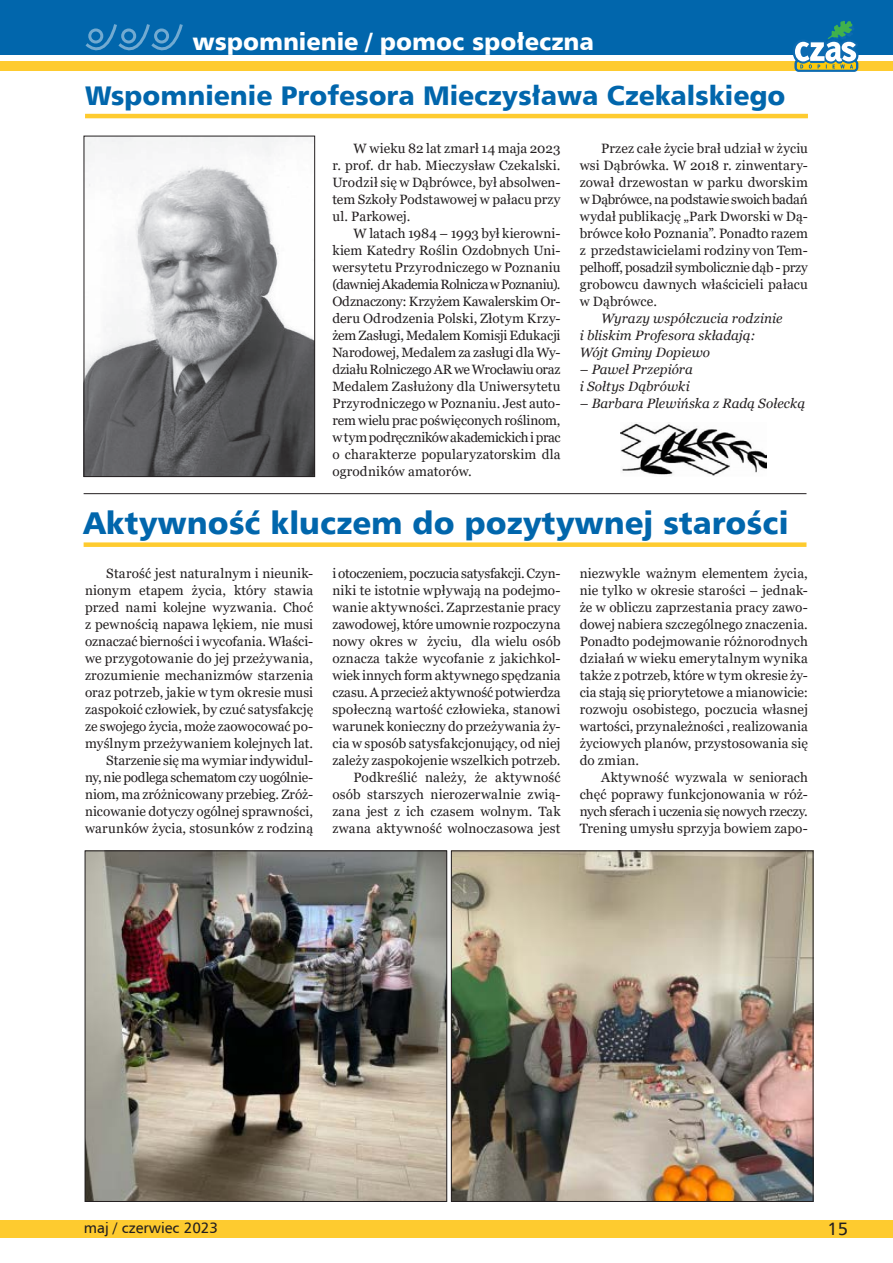
<style>
.page{position:relative;width:893px;height:1263px;background:#fff}
.page>*{position:absolute;margin:0;border:0;box-sizing:border-box;transform-origin:0 0}
.TYTUŁ{font:31.5px "Humnst 777 Blk EU";color:#0166ac}
.TYTUŁ-2{font:27px "Humnst 777 Blk EU";color:#0166ac}
.pasek_naglowek_stron{font:24px "Humnst 777 Blk EU";color:#fff}
.t1{font:18px "Humnst 777 EU";color:#231f20}
.t2{font:15px "Humnst 777 EU";color:#231f20}
.tekst_standardowy{font:13.5px/17px "Georgia";letter-spacing:.005em;color:#231f20;text-align:justify}
.tekst_standardowy-2{font:italic 13.5px/17px "Georgia";letter-spacing:.005em;color:#231f20}
</style>
<div class="page">
<div style="left:0;top:0;width:893px;height:55px;background:#0166ac"></div>
<hr style="left:84px;top:493px;width:722px;height:1px;background:#231f20">
<svg style="left:85px;top:24px;width:98px;height:26px"></svg>
<hr style="left:85px;top:114px;width:723px;height:4px;background:#fecb2f">
<img style="left:86px;top:138px;width:227px;height:337px">
<div style="left:84px;top:136px;width:231px;height:341px;border:1px solid #231f20"></div>
<div style="left:84px;top:542px;width:722px;height:5px;background:#fecb2f"></div>
<img style="left:453px;top:852px;width:358px;height:348px">
<div style="left:451px;top:850px;width:362px;height:352px;border:1px solid #231f20"></div>
<img style="left:87px;top:852px;width:358px;height:348px">
<div style="left:85px;top:850px;width:362px;height:352px;border:1px solid #231f20"></div>
<img style="left:621px;top:422px;width:145px;height:54px">
<div style="left:0;top:1220px;width:893px;height:17px;background:#fecb2f"></div>
<div style="left:0;top:61px;width:893px;height:9px;background:#fecb2f"></div>
<svg style="left:792px;top:21px;width:67px;height:51px"></svg>
<p class="pasek_naglowek_stron" style="left:192px;top:26px;width:403px">wspomnienie / pomoc społeczna</p>
<p class="TYTUŁ-2" style="left:85px;top:79px;width:702px">Wspomnienie Profesora Mieczysława Czekalskiego</p>
<p class="tekst_standardowy" style="left:332px;top:140px;width:230px;text-indent:21px">W wieku 82 lat zmarł 14 maja 2023 r. prof. dr hab. Mieczysław Czekalski.<br>Urodził się w Dąbrówce, był absolwen&shy;tem Szkoły Podstawowej w pałacu przy ul. Parkowej.</p>
<p class="tekst_standardowy" style="left:332px;top:225px;width:230px;text-indent:21px">W latach 1984 – 1993 był kierowni&shy;kiem Katedry Roślin Ozdobnych Uni&shy;wersytetu Przyrodniczego w Poznaniu (dawniej Akademia Rolnicza w Poznaniu).<br>Odznaczony: Krzyżem Kawalerskim Or&shy;deru Odrodzenia Polski, Złotym Krzy&shy;żem Zasługi, Medalem Komisji Edukacji Narodowej, Medalem za zasługi dla Wy&shy;działu Rolniczego AR we Wrocławiu oraz Medalem Zasłużony dla Uniwersytetu Przyrodniczego w Poznaniu. Jest auto&shy;rem wielu prac poświęconych roślinom, w tym podręczników akademickich i prac o charakterze popularyzatorskim dla ogrodników amatorów.</p>
<p class="tekst_standardowy" style="left:580px;top:140px;width:230px;text-indent:21px">Przez całe życie brał udział w życiu wsi Dąbrówka. W 2018 r. zinwentary&shy;zował drzewostan w parku dworskim w Dąbrówce, na podstawie swoich badań wydał publikację „Park Dworski w Dą&shy;brówce koło Poznania”. Ponadto razem z przedstawicielami rodziny von Tem&shy;pelhoff, posadził symbolicznie dąb - przy grobowcu dawnych właścicieli pałacu w Dąbrówce.</p>
<p class="tekst_standardowy-2" style="left:580px;top:310px;width:204px;text-indent:21px">Wyrazy współczucia rodzinie i bliskim Profesora składają:</p>
<p class="tekst_standardowy-2" style="left:580px;top:344px;width:132px">Wójt Gminy Dopiewo</p>
<p class="tekst_standardowy-2" style="left:580px;top:361px;width:115px">– Paweł Przepióra i Sołtys Dąbrówki</p>
<p class="tekst_standardowy-2" style="left:580px;top:395px;width:227px">– Barbara Plewińska z Radą Sołecką</p>
<p class="TYTUŁ" style="left:84px;top:503px;width:706px">Aktywność kluczem do pozytywnej starości</p>
<p class="tekst_standardowy" style="left:332px;top:565px;width:230px">i otoczeniem, poczucia satysfakcji. Czyn&shy;niki te istotnie wpływają na podejmo&shy;wanie aktywności. Zaprzestanie pracy zawodowej, które umownie rozpoczyna nowy okres w życiu, dla wielu osób oznacza także wycofanie z jakichkol&shy;wiek innych form aktywnego spędzania czasu. A przecież aktywność potwierdza społeczną wartość człowieka, stanowi warunek konieczny do przeżywania ży&shy;cia w sposób satysfakcjonujący, od niej zależy zaspokojenie wszelkich potrzeb.</p>
<p class="tekst_standardowy" style="left:332px;top:770px;width:230px;text-indent:21px">Podkreślić należy, że aktywność osób starszych nierozerwalnie zwią&shy;zana jest z ich czasem wolnym. Tak zwana aktywność wolnoczasowa jest</p>
<p class="tekst_standardowy" style="left:85px;top:565px;width:230px;text-indent:21px">Starość jest naturalnym i nieunik&shy;nionym etapem życia, który stawia przed nami kolejne wyzwania. Choć z pewnością napawa lękiem, nie musi oznaczać bierności i wycofania. Właści&shy;we przygotowanie do jej przeżywania, zrozumienie mechanizmów starzenia oraz potrzeb, jakie w tym okresie musi zaspokoić człowiek, by czuć satysfakcję ze swojego życia, może zaowocować po&shy;myślnym przeżywaniem kolejnych lat.</p>
<p class="tekst_standardowy" style="left:85px;top:753px;width:230px;text-indent:21px">Starzenie się ma wymiar indywidul&shy;ny, nie podlega schematom czy uogólnie&shy;niom, ma zróżnicowany przebieg. Zróż&shy;nicowanie dotyczy ogólnej sprawności, warunków życia, stosunków z rodziną</p>
<p class="tekst_standardowy" style="left:580px;top:565px;width:230px">niezwykle ważnym elementem życia, nie tylko w okresie starości – jednak&shy;że w obliczu zaprzestania pracy zawo&shy;dowej nabiera szczególnego znaczenia.<br>Ponadto podejmowanie różnorodnych działań w wieku emerytalnym wynika także z potrzeb, które w tym okresie ży&shy;cia stają się priorytetowe a mianowicie: rozwoju osobistego, poczucia własnej wartości, przynależności , realizowania życiowych planów, przystosowania się do zmian.</p>
<p class="tekst_standardowy" style="left:580px;top:770px;width:230px;text-indent:21px">Aktywność wyzwala w seniorach chęć poprawy funkcjonowania w róż&shy;nych sferach i uczenia się nowych rzeczy.<br>Trening umysłu sprzyja bowiem zapo-</p>
<p class="t2" style="left:84px;top:1218px;width:136px">maj / czerwiec 2023</p>
<h3 class="t1" style="left:828px;top:1217px;width:22px">15</h3>
</div>
